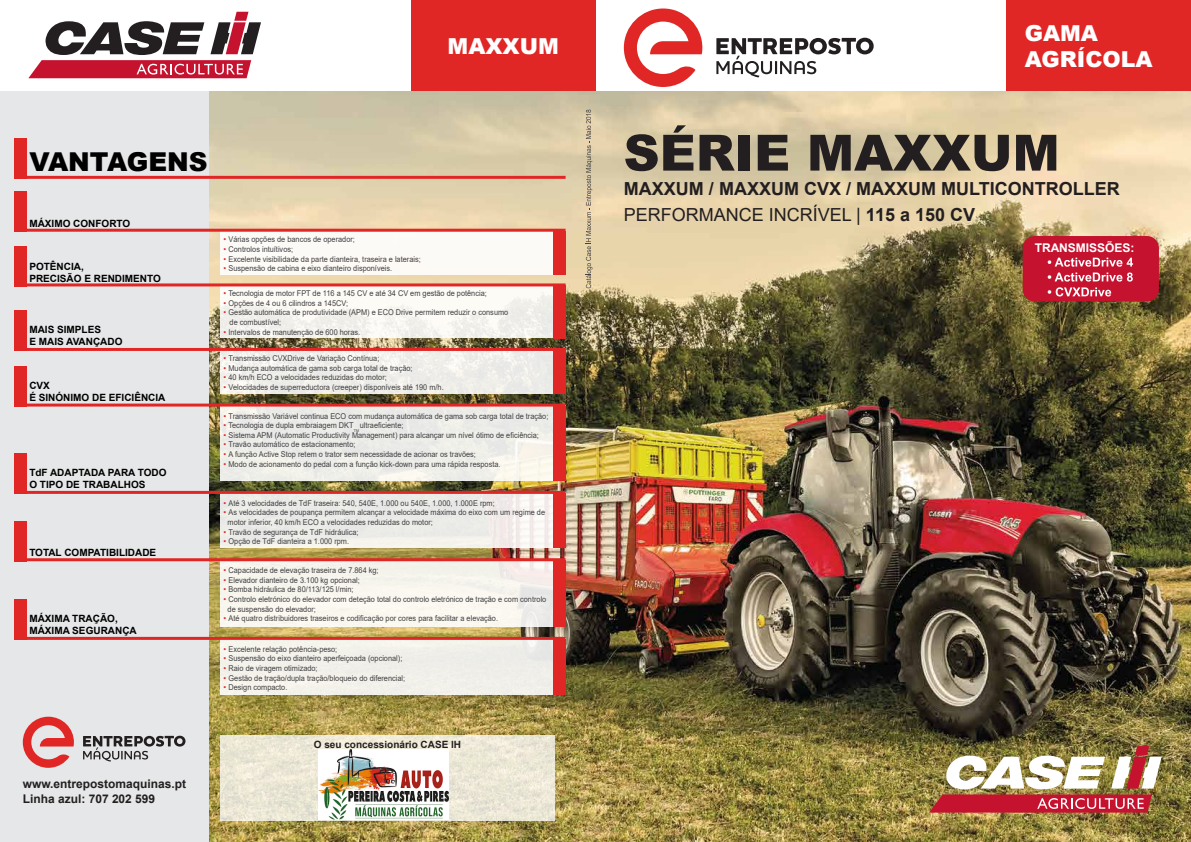
<style>
.page{position:relative;width:1191px;height:842px;background:#fff}
.page>*{position:absolute;margin:0;border:0;box-sizing:border-box;transform-origin:0 0}
.t1{font:900 50px "Arial";color:#231f20}
.t2{font:900 26px "Arial";color:#000}
.t3{font:900 22px/26.4px "Arial";color:#fff}
.t4{font:700 18px "Arial";color:#231f20}
.t5{font:18px "Arial";color:#231f20}
.t6{font:700 12px/15px "Arial";color:#231f20}
.t7{font:700 12px "Arial";color:#fff}
.t8{font:700 10px/12px "Arial";color:#000}
.t9{font:700 10px "Arial";color:#231f20}
.t10{font:8px/9.6px "Arial";color:#414042;scale:.92 1}
.t11{font:3.9px "Arial";color:#414042;scale:.92 1}
.s1{color:#e12726}
.s2{font-weight:700}
</style>
<div class="page">
<img style="left:208px;top:90px;width:983px;height:752px">
<div style="left:0;top:0;width:208px;height:842px;background:#e6e7e8"></div>
<div style="left:0;top:0;width:1191px;height:90px;background:#fff"></div>
<img style="left:929px;top:746px;width:232px;height:67px">
<svg style="left:28px;top:12px;width:233px;height:66px"></svg>
<div style="left:411px;top:0;width:184px;height:90px;background:#e12726"></div>
<div style="left:1006px;top:0;width:185px;height:90px;background:#e12726"></div>
<svg style="left:23px;top:717px;width:51px;height:51px"></svg>
<svg style="left:83px;top:736px;width:102px;height:26px"></svg>
<svg style="left:220px;top:736px;width:334px;height:85px;background:#ebe7d6"></svg>
<svg style="left:624px;top:9px;width:78px;height:78px"></svg>
<svg style="left:716px;top:38px;width:157px;height:39px"></svg>
<hr style="left:27px;top:176px;width:538px;height:3px;background:#e12726">
<div style="left:14px;top:139px;width:13px;height:40px;background:#e12726"></div>
<div style="left:14px;top:311px;width:13px;height:40px;background:#e12726"></div>
<div style="left:220px;top:350px;width:345px;height:44px;background:#efeeea"></div>
<hr style="left:27px;top:348px;width:538px;height:3px;background:#e12726">
<div style="left:553px;top:351px;width:12px;height:43px;background:#e12726"></div>
<div style="left:14px;top:454px;width:13px;height:40px;background:#e12726"></div>
<div style="left:220px;top:492px;width:345px;height:56px;background:#ecebe8"></div>
<hr style="left:26px;top:491px;width:539px;height:3px;background:#e12726">
<div style="left:553px;top:493px;width:12px;height:55px;background:#e12726"></div>
<div style="left:14px;top:521px;width:13px;height:40px;background:#e12726"></div>
<div style="left:220px;top:560px;width:345px;height:67px;background:#f8f6ee"></div>
<hr style="left:26px;top:558px;width:539px;height:3px;background:#e12726">
<div style="left:553px;top:561px;width:12px;height:66px;background:#e12726"></div>
<div style="left:14px;top:600px;width:13px;height:40px;background:#e12726"></div>
<div style="left:220px;top:638px;width:345px;height:56px;background:#f2f0ea"></div>
<hr style="left:26px;top:637px;width:539px;height:3px;background:#e12726">
<div style="left:553px;top:639px;width:12px;height:55px;background:#e12726"></div>
<div style="left:220px;top:405px;width:345px;height:76px;background:linear-gradient(to right,#ebece8,#f0efea)"></div>
<div style="left:14px;top:366px;width:13px;height:41px;background:#e12726"></div>
<hr style="left:27px;top:404px;width:538px;height:3px;background:#e12726">
<div style="left:553px;top:406px;width:12px;height:75px;background:#e12726"></div>
<div style="left:220px;top:230px;width:345px;height:44px;background:#fcfaf6"></div>
<hr style="left:27px;top:229px;width:538px;height:3px;background:#e12726">
<div style="left:14px;top:192px;width:13px;height:40px;background:#e12726"></div>
<div style="left:553px;top:231px;width:12px;height:43px;background:#e12726"></div>
<svg style="left:586px;top:110px;width:6px;height:178px"></svg>
<div style="left:220px;top:286px;width:345px;height:52px;background:linear-gradient(to right,#f8f6f2,#f7f5f1)"></div>
<div style="left:553px;top:285px;width:12px;height:53px;background:#e12726"></div>
<div style="left:14px;top:246px;width:13px;height:40px;background:#e12726"></div>
<hr style="left:25px;top:283px;width:540px;height:3px;background:#e12726">
<div style="left:1022px;top:236px;width:136px;height:66px;background:#c4122f;border-radius:12px"></div>
<svg style="left:1047px;top:258px;width:86px;height:38px"></svg>
<img style="left:318px;top:750px;width:130px;height:69px">
<h2 class="t2" style="left:29px;top:143px;width:180px">VANTAGENS</h2>
<p class="t8" style="left:29px;top:218px;width:102px">MÁXIMO CONFORTO</p>
<h3 class="t3" style="left:447px;top:32px;width:113px">MAXXUM</h3>
<p class="t10" style="left:223px;top:235px;width:144px"><span class="s1">•</span> Várias opções de bancos de operador;</p>
<p class="t10" style="left:223px;top:244px;width:77px"><span class="s1">•</span> Controlos intuítivos;</p>
<p class="t10" style="left:223px;top:254px;width:216px"><span class="s1">•</span> Excelente visibilidade da parte dianteira, traseira e laterais;</p>
<p class="t8" style="left:29px;top:260px;width:56px">POTÊNCIA,</p>
<p class="t10" style="left:223px;top:263px;width:185px"><span class="s1">•</span> Suspensão de cabina e eixo dianteiro disponíveis.</p>
<p class="t8" style="left:29px;top:272px;width:133px">PRECISÃO E RENDIMENTO</p>
<p class="t10" style="left:223px;top:288px;width:288px"><span class="s1">•</span> Tecnologia de motor FPT de 116 a 145 CV e até 34 CV em gestão de potência;</p>
<p class="t10" style="left:223px;top:298px;width:137px"><span class="s1">•</span> Opções de 4 ou 6 cilindros a 145CV;</p>
<p class="t10" style="left:230px;top:308px;width:304px;text-indent:-6px"><span class="s1">•</span> Gestão automática de produtividade (APM) e ECO Drive permitem reduzir o consumo de combustível;</p>
<p class="t10" style="left:223px;top:327px;width:150px"><span class="s1">•</span> Intervalos de manutenção de 600 horas.</p>
<p class="t8" style="left:29px;top:324px;width:95px">MAIS SIMPLES<br>E MAIS AVANÇADO</p>
<p class="t8" style="left:29px;top:379px;width:138px">CVX<br>É SINÓNIMO DE EFICIÊNCIA</p>
<p class="t8" style="left:29px;top:467px;width:139px">TdF ADAPTADA PARA TODO<br>O TIPO DE TRABALHOS</p>
<p class="t8" style="left:29px;top:546px;width:128px">TOTAL COMPATIBILIDADE</p>
<p class="t10" style="left:223px;top:353px;width:171px"><span class="s1">•</span> Transmissão CVXDrive de Variação Contínua;</p>
<p class="t10" style="left:223px;top:363px;width:207px"><span class="s1">•</span> Mudança automática de gama sob carga total de tração;</p>
<p class="t10" style="left:223px;top:372px;width:179px"><span class="s1">•</span> 40 km/h ECO a velocidades reduzidas do motor;</p>
<p class="t10" style="left:223px;top:382px;width:241px"><span class="s1">•</span> Velocidades de superreductora (creeper) disponíveis até 190 m/h.</p>
<p class="t10" style="left:223px;top:411px;width:355px"><span class="s1">•</span> Transmissão Variável continua ECO com mudança automática de gama sob carga total de tração;</p>
<p class="t10" style="left:223px;top:420px;width:197px"><span class="s1">•</span> Tecnologia de dupla embraiagem DKT ultraeficiente;</p>
<p class="t10" style="left:223px;top:430px;width:344px"><span class="s1">•</span> Sistema APM (Automatic Productivity Management) para alcançar um nível ótimo de eficiência;</p>
<p class="t10" style="left:223px;top:440px;width:145px"><span class="s1">•</span> Travão automático de estacionamento;</p>
<p class="t10" style="left:223px;top:449px;width:276px"><span class="s1">•</span> A função Active Stop retem o trator sem necessidade de acionar os travões;</p>
<p class="t10" style="left:223px;top:459px;width:303px"><span class="s1">•</span> Modo de acionamento do pedal com a função kick-down para uma rápida resposta.</p>
<p class="t11" style="left:354px;top:428px;width:7px">TM</p>
<p class="t10" style="left:223px;top:498px;width:296px"><span class="s1">•</span> Até 3 velocidades de TdF traseira: 540, 540E, 1.000 ou 540E, 1.000, 1.000E rpm;</p>
<p class="t10" style="left:228px;top:508px;width:347px;text-indent:-4px"><span class="s1">•</span> As velocidades de poupança permitem alcançar a velocidade máxima do eixo com um regime de motor inferior, 40 km/h ECO a velocidades reduzidas do motor;</p>
<p class="t10" style="left:223px;top:527px;width:148px"><span class="s1">•</span> Travão de segurança de TdF hidráulica;</p>
<p class="t10" style="left:223px;top:537px;width:138px"><span class="s1">•</span> Opção de TdF dianteira a 1.000 rpm.</p>
<p class="t10" style="left:223px;top:565px;width:170px"><span class="s1">•</span> Capacidade de elevação traseira de 7.864 kg;</p>
<p class="t10" style="left:223px;top:575px;width:150px"><span class="s1">•</span> Elevador dianteiro de 3.100 kg opcional;</p>
<p class="t10" style="left:223px;top:585px;width:143px"><span class="s1">•</span> Bomba hidráulica de 80/113/125 l/min;</p>
<p class="t10" style="left:228px;top:594px;width:348px;text-indent:-4px"><span class="s1">•</span> Controlo eletrónico do elevador com deteção total do controlo eletrónico de tração e com controlo de suspensão do elevador;</p>
<p class="t8" style="left:29px;top:613px;width:90px">MÁXIMA TRAÇÃO,</p>
<p class="t10" style="left:223px;top:613px;width:300px"><span class="s1">•</span> Até quatro distribuidores traseiros e codificação por cores para facilitar a elevação.</p>
<p class="t8" style="left:29px;top:625px;width:109px">MÁXIMA SEGURANÇA</p>
<p class="t10" style="left:223px;top:644px;width:125px"><span class="s1">•</span> Excelente relação potência-peso;</p>
<p class="t10" style="left:223px;top:654px;width:196px"><span class="s1">•</span> Suspensão do eixo dianteiro aperfeiçoada (opcional);</p>
<p class="t10" style="left:223px;top:663px;width:104px"><span class="s1">•</span> Raio de viragem otimizado;</p>
<p class="t10" style="left:223px;top:673px;width:199px"><span class="s1">•</span> Gestão de tração/dupla tração/bloqueio do diferencial;</p>
<p class="t10" style="left:223px;top:682px;width:71px"><span class="s1">•</span> Design compacto.</p>
<h3 class="t6" style="left:23px;top:776px;width:165px">www.entrepostomaquinas.pt<br>Linha azul: 707 202 599</h3>
<p class="t9" style="left:314px;top:737px;width:149px">O seu concessionário CASE IH</p>
<h3 class="t3" style="left:1024px;top:19px;width:129px">GAMA<br>AGRÍCOLA</h3>
<h1 class="t1" style="left:623px;top:116px;width:438px">SÉRIE MAXXUM</h1>
<h3 class="t4" style="left:624px;top:176px;width:497px">MAXXUM / MAXXUM CVX / MAXXUM MULTICONTROLLER</h3>
<h3 class="t5" style="left:624px;top:202px;width:353px">PERFORMANCE INCRÍVEL | <span class="s2">115 a 150 CV</span></h3>
<h3 class="t7" style="left:1034px;top:239px;width:101px">TRANSMISSÕES:</h3>
</div>
